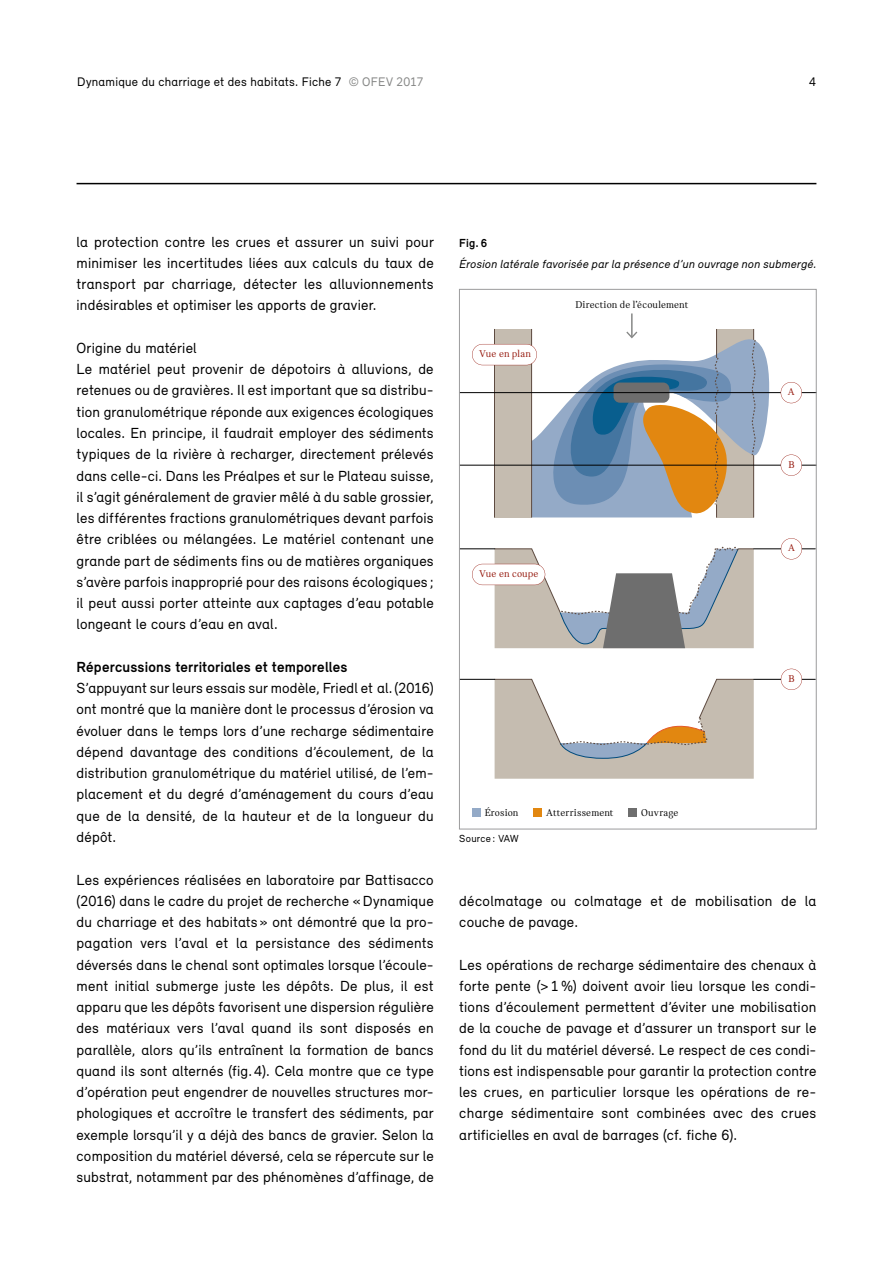
<style>
.page{position:relative;width:893px;height:1263px;background:#fff}
.page>*{position:absolute;margin:0;border:0;box-sizing:border-box;transform-origin:0 0}
.t1{font:15px/21.3px "Relevant";letter-spacing:.015em;color:#000;text-align:justify}
.t2{font:700 15px "Relevant";letter-spacing:.015em;color:#000}
.t3{font:12.75px "Relevant";letter-spacing:.02em;color:#000}
._08_Legende_Text{font:italic 12px "Relevant";letter-spacing:.02em;color:#000}
._08_Legende_Titel{font:700 12px "Relevant";color:#000}
.t4{font:10.5px "Catalog";letter-spacing:.015em;color:#000}
.t5{font:10.5px "Catalog";letter-spacing:.01em;color:#931408}
.t6{font:10.5px "Relevant";letter-spacing:.025em;color:#000}
.s1{color:#868786}
</style>
<div class="page">
<hr style="left:77px;top:183px;width:739px;height:1px;background:#000">
<svg style="left:734px;top:329px;width:43px;height:188px"></svg>
<svg style="left:494px;top:678px;width:260px;height:101px"></svg>
<hr style="left:753px;top:455px;width:1px;height:62px;background:#5e4b41">
<svg style="left:751px;top:329px;width:5px;height:127px"></svg>
<hr style="left:631px;top:313px;width:2px;height:24px;background:#868786">
<div style="left:472px;top:808px;width:8px;height:8px;background:#94aac7"></div>
<div style="left:533px;top:808px;width:9px;height:8px;background:#e28710"></div>
<div style="left:628px;top:808px;width:9px;height:8px;background:#6e6e6e"></div>
<hr style="left:459px;top:392px;width:357px;height:1px;background:#000">
<hr style="left:459px;top:465px;width:357px;height:1px;background:#000">
<hr style="left:459px;top:549px;width:36px;height:1px;background:#000">
<hr style="left:459px;top:679px;width:36px;height:1px;background:#000">
<hr style="left:754px;top:549px;width:61px;height:1px;background:#000">
<hr style="left:754px;top:679px;width:61px;height:1px;background:#000">
<svg style="left:781px;top:382px;width:21px;height:21px"></svg>
<svg style="left:781px;top:454px;width:21px;height:22px"></svg>
<svg style="left:781px;top:538px;width:21px;height:21px"></svg>
<svg style="left:781px;top:669px;width:21px;height:21px"></svg>
<svg style="left:472px;top:329px;width:262px;height:188px"></svg>
<svg style="left:472px;top:546px;width:282px;height:102px"></svg>
<p class="t3" style="left:77px;top:74px;width:348px">Dynamique du charriage et des habitats. Fiche 7 <span class="s1">© OFEV 2017</span></p>
<p class="t3" style="left:809px;top:74px;width:8px">4</p>
<p class="t1" style="left:77px;top:231px;width:359px">la protection contre les crues et assurer un suivi pour minimiser les incertitudes liées aux calculs du taux de transport par charriage, détecter les alluvionnements indésirables et optimiser les apports de gravier.</p>
<p class="t1" style="left:77px;top:337px;width:359px;text-align:left">Origine du matériel<br>Le matériel peut provenir de dépotoirs à alluvions, de retenues ou de gravières. Il est important que sa distribu&shy;tion granulométrique réponde aux exigences écologiques locales. En principe, il faudrait employer des sédiments typiques de la rivière à recharger, directement prélevés dans celle-ci. Dans les Préalpes et sur le Plateau suisse, il s’agit généralement de gravier mêlé à du sable grossier, les différentes fractions granulométriques devant parfois être criblées ou mélangées. Le matériel contenant une grande part de sédiments fins ou de matières organiques s’avère parfois inapproprié pour des raisons écologiques ; il peut aussi porter atteinte aux captages d’eau potable longeant le cours d’eau en aval.</p>
<p class="t2" style="left:77px;top:658px;width:272px">Répercussions territoriales et temporelles</p>
<p class="t1" style="left:77px;top:677px;width:359px">S’appuyant sur leurs essais sur modèle, Friedl et al. (2016) ont montré que la manière dont le processus d’érosion va évoluer dans le temps lors d’une recharge sédimentaire dépend davantage des conditions d’écoulement, de la distribution granulométrique du matériel utilisé, de l’em&shy;placement et du degré d’aménagement du cours d’eau que de la densité, de la hauteur et de la longueur du dépôt.</p>
<p class="t1" style="left:77px;top:868px;width:359px">Les expériences réalisées en laboratoire par Battisacco (2016) dans le cadre du projet de recherche «Dynamique du charriage et des habitats » ont démontré que la pro&shy;pagation vers l’aval et la persistance des sédiments déversés dans le chenal sont optimales lorsque l’écoule&shy;ment initial submerge juste les dépôts. De plus, il est apparu que les dépôts favorisent une dispersion régulière des matériaux vers l’aval quand ils sont disposés en parallèle, alors qu’ils entraînent la formation de bancs quand ils sont alternés (fig. 4). Cela montre que ce type d’opération peut engendrer de nouvelles structures mor&shy;phologiques et accroître le transfert des sédiments, par exemple lorsqu’il y a déjà des bancs de gravier. Selon la composition du matériel déversé, cela se répercute sur le substrat, notamment par des phénomènes d’affinage, de</p>
<h4 class="_08_Legende_Titel" style="left:459px;top:235px;width:29px">Fig. 6</h4>
<h5 class="_08_Legende_Text" style="left:459px;top:257px;width:359px">Érosion latérale favorisée par la présence d’un ouvrage non submergé.</h5>
<p class="t4" style="left:575px;top:299px;width:114px">Direction de l’écoulement</p>
<p class="t5" style="left:479px;top:348px;width:53px">Vue en plan</p>
<p class="t5" style="left:479px;top:568px;width:61px">Vue en coupe</p>
<p class="t4" style="left:485px;top:806px;width:35px">Érosion</p>
<p class="t4" style="left:546px;top:806px;width:69px">Atterrissement</p>
<p class="t4" style="left:641px;top:806px;width:39px">Ouvrage</p>
<p class="t6" style="left:459px;top:832px;width:61px">Source : VAW</p>
<p class="t5" style="left:788px;top:386px;width:8px">A</p>
<p class="t5" style="left:788px;top:459px;width:8px">B</p>
<p class="t5" style="left:788px;top:542px;width:8px">A</p>
<p class="t5" style="left:788px;top:673px;width:8px">B</p>
<p class="t1" style="left:459px;top:890px;width:359px">décolmatage ou colmatage et de mobilisation de la couche de pavage.</p>
<p class="t1" style="left:459px;top:953px;width:359px">Les opérations de recharge sédimentaire des chenaux à forte pente (&gt; 1 %) doivent avoir lieu lorsque les condi&shy;tions d’écoulement permettent d’éviter une mobilisation de la couche de pavage et d’assurer un transport sur le fond du lit du matériel déversé. Le respect de ces condi&shy;tions est indispensable pour garantir la protection contre les crues, en particulier lorsque les opérations de re&shy;charge sédimentaire sont combinées avec des crues artificielles en aval de barrages (cf. fiche 6).</p>
</div>
